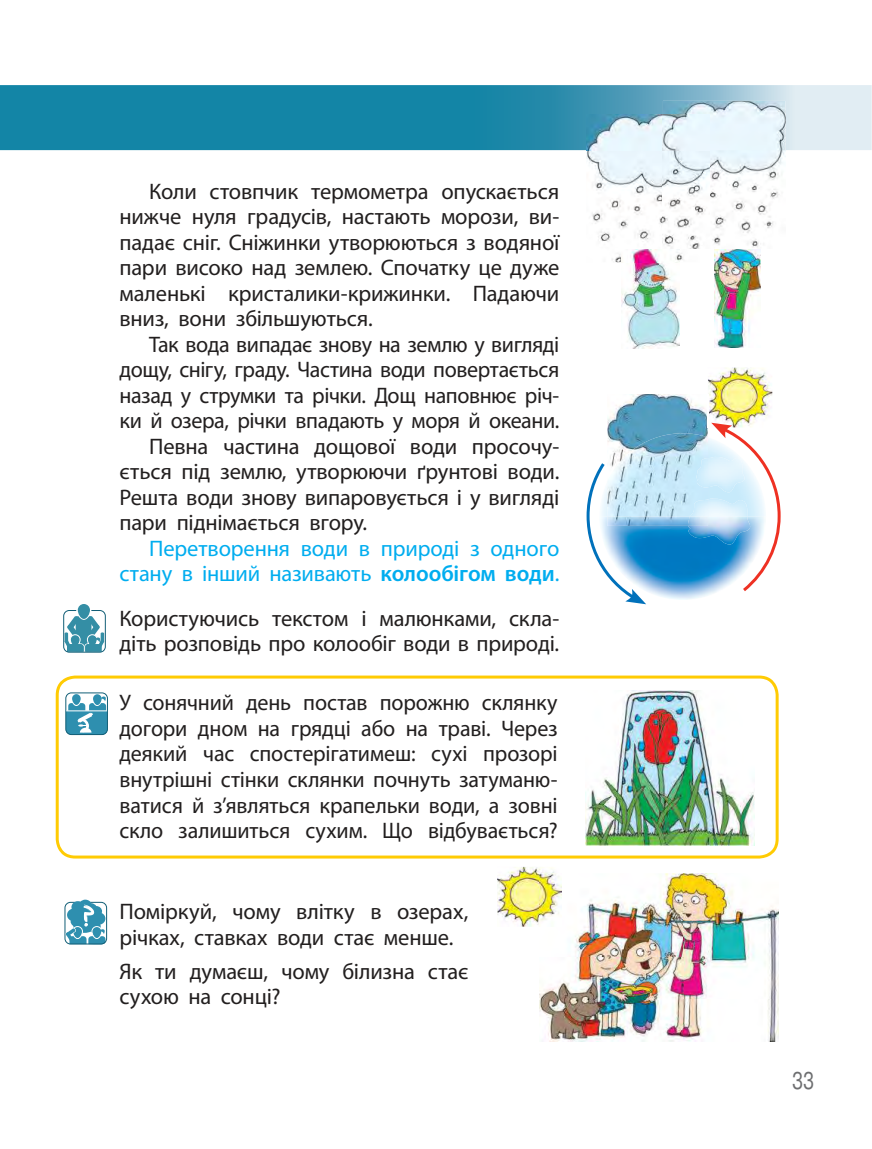
<style>
.page{position:relative;width:872px;height:1149px;background:#fff}
.page>*{position:absolute;margin:0;border:0;box-sizing:border-box;transform-origin:0 0}
.t1{font:24px "Pragmatica C";color:#6d6e70;scale:.8 1}
.t2{font:22.5px/25.5px "Myriad Pro";letter-spacing:-.01em;color:#221f1f}
.t3{font:22.5px/25.5px "Myriad Pro";letter-spacing:-.01em;color:#00adef;text-align:right}
.s1{font-weight:600}
</style>
<div class="page">
<img style="left:0;top:85px;width:871px;height:65px">
<svg style="left:78px;top:603px;width:12px;height:15px"></svg>
<svg style="left:64px;top:616px;width:40px;height:36px"></svg>
<div style="left:63px;top:610px;width:43px;height:42px;border:1px solid #135f77;border-radius:6px"></div>
<img style="left:586px;top:114px;width:113px;height:148px">
<img style="left:663px;top:101px;width:122px;height:147px">
<img style="left:715px;top:250px;width:45px;height:97px">
<img style="left:622px;top:249px;width:57px;height:99px">
<img style="left:708px;top:367px;width:64px;height:55px">
<img style="left:646px;top:438px;width:71px;height:161px">
<img style="left:607px;top:394px;width:101px;height:39px">
<img style="left:708px;top:394px;width:1px;height:28px">
<img style="left:607px;top:433px;width:101px;height:83px">
<img style="left:646px;top:516px;width:38px;height:9px">
<svg style="left:586px;top:463px;width:60px;height:141px"></svg>
<svg style="left:711px;top:422px;width:69px;height:169px"></svg>
<img style="left:689px;top:498px;width:58px;height:18px">
<img style="left:684px;top:516px;width:66px;height:28px">
<img style="left:687px;top:516px;width:21px;height:9px">
<img style="left:708px;top:456px;width:37px;height:36px">
<img style="left:693px;top:458px;width:15px;height:29px">
<svg style="left:56px;top:675px;width:722px;height:183px"></svg>
<img style="left:585px;top:690px;width:169px;height:155px">
<div style="left:64px;top:901px;width:43px;height:43px;border:1px solid #135f77;border-radius:6px"></div>
<svg style="left:65px;top:899px;width:40px;height:46px"></svg>
<img style="left:539px;top:873px;width:240px;height:168px">
<img style="left:497px;top:866px;width:58px;height:60px">
<img style="left:539px;top:873px;width:22px;height:53px">
<p class="t2" style="left:119px;top:179px;width:441px;text-align:justify;text-indent:30px">Коли стовпчик термометра опускається нижче нуля градусів, настають морози, ви&shy;падає сніг. Сніжинки утворюються з водяної пари високо над землею. Спочатку це дуже маленькі кристалики-крижинки. Падаючи вниз, вони збільшуються.</p>
<p class="t2" style="left:149px;top:332px;width:411px">Так вода випадає знову на землю у вигляді</p>
<p class="t2" style="left:119px;top:357px;width:441px">дощу, снігу, граду. Частина води повертається</p>
<p class="t2" style="left:119px;top:383px;width:441px">назад у струмки та річки. Дощ наповнює річ-</p>
<p class="t2" style="left:119px;top:408px;width:441px">ки й озера, річки впадають у моря й океани.</p>
<p class="t2" style="left:149px;top:434px;width:411px">Певна частина дощової води просочу-</p>
<p class="t2" style="left:119px;top:459px;width:441px">ється під землю, утворюючи ґрунтові води.</p>
<p class="t2" style="left:119px;top:485px;width:441px">Решта води знову випаровується і у вигляді</p>
<p class="t2" style="left:119px;top:510px;width:249px">пари піднімається вгору.</p>
<p class="t3" style="left:119px;top:536px;width:441px">Перетворення води в природі з одного стану в інший називають <span class="s1">колообігом води</span>.</p>
<p class="t2" style="left:119px;top:606px;width:441px">Користуючись текстом і малюнками, скла&shy;діть розповідь про колообіг води в природі.</p>
<p class="t2" style="left:119px;top:690px;width:439px;text-align:justify">У сонячний день постав порожню склянку догори дном на грядці або на траві. Через деякий час спостерігатимеш: сухі прозорі внутрішні стінки склянки почнуть затуманю&shy;ватися й з’являться крапельки води, а зовні скло залишиться сухим. Що відбувається?</p>
<p class="t2" style="left:119px;top:899px;width:350px">Поміркуй, чому влітку в озерах, річках, ставках води стає менше.</p>
<p class="t2" style="left:119px;top:959px;width:350px">Як ти думаєш, чому білизна стає сухою на сонці?</p>
<p class="t1" style="left:792px;top:1070px;width:29px">33</p>
</div>
